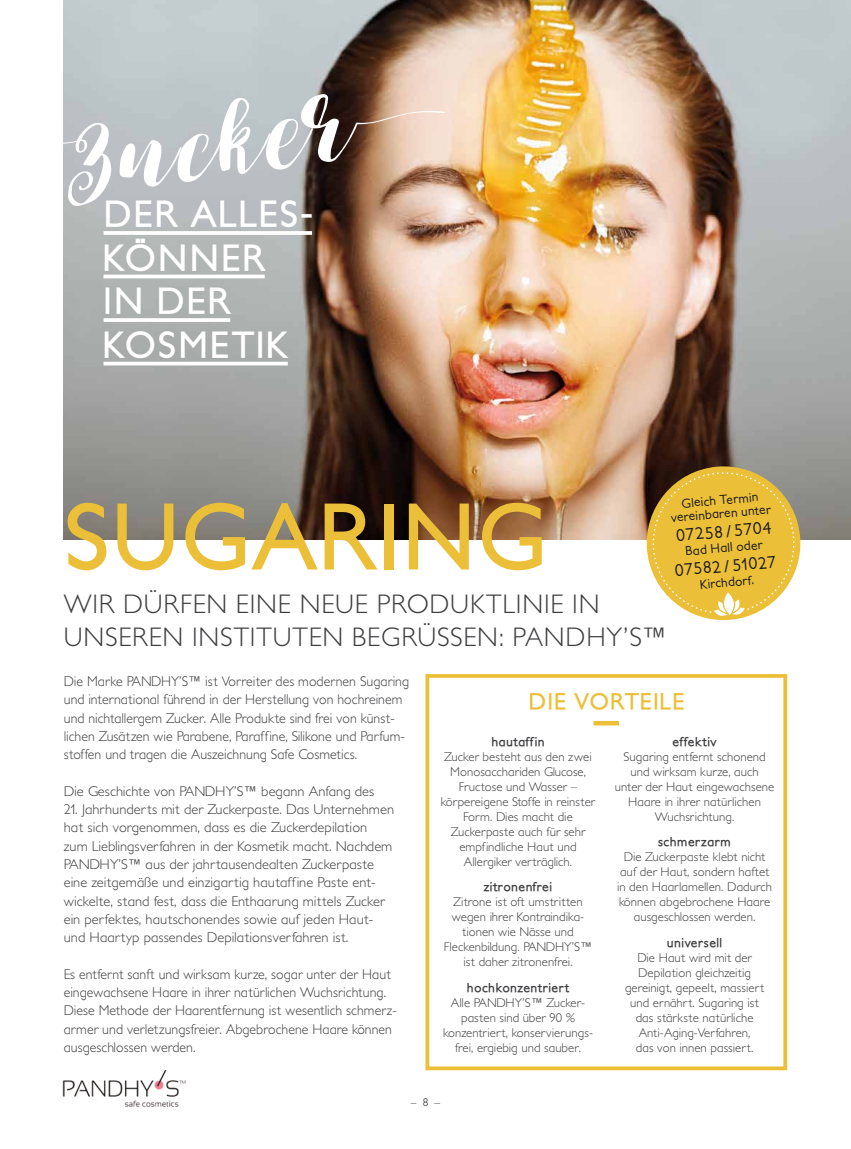
<style>
.page{position:relative;width:851px;height:1149px;background:#fff}
.page>*{position:absolute;margin:0;border:0;box-sizing:border-box;transform-origin:0 0}
.t1{font:130.35px "Lauren";color:#fff}
.t2{font:700 90px "Petita";letter-spacing:.01em;color:#ebbf37}
.t3{font:700 36px/43.5px "Petita";letter-spacing:.04em;color:#fff}
.t4{font:300 27px "Petita";letter-spacing:.03em;color:#3e3d40}
.t5{font:700 22.5px "Petita";letter-spacing:.045em;color:#ebbf37}
.t6{font:500 16.5px "Petita";color:#1a171c}
.t7{font:300 14.25px/18.3px "Petita";letter-spacing:.005em;color:#3e3d40}
.t8{font:300 12.75px/15px "Petita";letter-spacing:.005em;color:#3e3d40;text-align:center}
.t9{font:700 12.75px "Petita";letter-spacing:.035em;color:#3e3d40}
.t10{font:500 12.75px/13.5px "Petita";color:#1a171c;text-align:center}
</style>
<div class="page">
<img style="left:64px;top:0;width:786px;height:539px">
<hr style="left:103px;top:231px;width:209px;height:4px;background:#f7f8f8">
<svg style="left:103px;top:274px;width:162px;height:4px"></svg>
<hr style="left:103px;top:318px;width:127px;height:4px;background:#fff">
<svg style="left:103px;top:361px;width:185px;height:4px"></svg>
<div style="left:425px;top:674px;width:362px;height:395px;border:4px solid #ebbf37"></div>
<svg style="left:643px;top:463px;width:160px;height:157px;background:#dab856"></svg>
<img style="left:62px;top:1070px;width:124px;height:37px">
<div style="left:593px;top:720px;width:26px;height:5px;background:#ebbf37"></div>
<h1 class="t1" style="left:72px;top:88px;width:281px;rotate:-7deg">Zucker</h1>
<h3 class="t3" style="left:103px;top:193px;width:136px">DER ALLES</h3>
<h3 class="t3" style="left:300px;top:193px;width:14px">-</h3>
<h3 class="t3" style="left:104px;top:237px;width:106px">KÖNNER<br>IN DER<br>KOSME</h3>
<h3 class="t3" style="left:232px;top:324px;width:41px">TIK</h3>
<p class="t10" style="left:669px;top:497px;width:104px;rotate:-5deg">Gleich Termin<br>ve re inbare nunte r</p>
<p class="t6" style="left:675px;top:525px;width:97px;rotate:-5deg">07258 / 5704</p>
<p class="t10" style="left:684px;top:544px;width:82px;rotate:-5deg">Bad Halloder</p>
<p class="t6" style="left:674px;top:560px;width:103px;rotate:-5deg">07582 / 51027</p>
<p class="t10" style="left:699px;top:578px;width:56px;rotate:-5deg">K i rchd o rf.</p>
<h2 class="t2" style="left:64px;top:481px;width:485px">Sugaring</h2>
<h3 class="t4" style="left:64px;top:588px;width:254px">Wir dürfen eine neue</h3>
<h3 class="t4" style="left:376px;top:588px;width:92px">Produkt</h3>
<h3 class="t4" style="left:502px;top:588px;width:91px">linie in</h3>
<h3 class="t4" style="left:64px;top:621px;width:18px">unse</h3>
<h3 class="t4" style="left:132px;top:621px;width:75px">ren Inst</h3>
<h3 class="t4" style="left:250px;top:621px;width:25px">ituten</h3>
<h3 class="t4" style="left:352px;top:621px;width:16px">beg</h3>
<h3 class="t4" style="left:401px;top:621px;width:267px">rüSSen : PANDHY’S™</h3>
<p class="t7" style="left:64px;top:672px;width:347px">Die Marke PANDHY’S™ ist Vorreiter des modernen Sugaring und international führend in der Herstellung von hochreinem und nichtallergem Zucker. Alle Produkte sind frei von künst&shy;lichen Zusätzen wie Parabene, Paraffine, Silikone und Parfum&shy;stoffen und tragen die Auszeichnung Safe Cosmetics.</p>
<p class="t7" style="left:64px;top:782px;width:312px">Die Geschichte von PANDHY’S™ begann Anfang des</p>
<p class="t7" style="left:64px;top:800px;width:332px">21. Jahrhunderts mit der Zuckerpaste. Das Unternehmen hat sich vorgenommen, dass es die Zuckerdepilation zum Lieblingsverfahren in der Kosmetik macht. Nachdem PANDHY’S™ aus der jahrtausendealten Zuckerpaste eine zeitgemäße und einzigartig hautaffine Paste ent&shy;wickelte, stand fest, dass die Enthaarung mittels Zucker ein perfektes, hautschonendes sowie auf jeden Haut&shy;und Haartyp passendes Depilationsverfahren ist.</p>
<p class="t7" style="left:64px;top:964px;width:334px">Es entfernt sanft und wirksam kurze, sogar unter der Haut eingewachsene Haare in ihrer natürlichen Wuchsrichtung.<br>Diese Methode der Haarentfernung ist wesentlich schmerz&shy;armer und verletzungsfreier. Abgebrochene Haare können ausgeschlossen werden.</p>
<h3 class="t5" style="left:528px;top:687px;width:158px">Die Vorteile</h3>
<p class="t9" style="left:491px;top:733px;width:55px">hautaffin</p>
<p class="t8" style="left:441px;top:749px;width:156px">Zucker besteht aus den zwei<br>Monosacchariden Glucose,<br>Fructose und Wasser – körpereigene Stoffe in reinster<br>Form. Dies macht die<br>Zuckerpaste auch für sehr empfindliche Haut und<br>Allergiker verträglich.</p>
<p class="t9" style="left:484px;top:878px;width:70px">zitronenfrei</p>
<p class="t8" style="left:444px;top:894px;width:150px">Zitrone ist oft umstritten wegen ihrer Kontraindika&shy;tionen wie Nässe und<br>Fleckenbildung. PANDHY’S™ ist daher zitronenfrei.</p>
<p class="t9" style="left:467px;top:979px;width:104px">hochkonzentriert</p>
<p class="t8" style="left:443px;top:995px;width:151px">Alle PANDHY’S™ Zucker&shy;pasten sind über 90 % konzentriert, konservierungs&shy;frei, ergiebig und sauber.</p>
<p class="t9" style="left:672px;top:733px;width:45px">effektiv</p>
<p class="t8" style="left:614px;top:749px;width:161px">Sugaring entfernt schonend und wirksam kurze, auch<br>unter der Haut eingewachsene<br>Haare in ihrer natürlichen<br>Wuchsrichtung.</p>
<p class="t9" style="left:658px;top:833px;width:74px">schmerzarm</p>
<p class="t8" style="left:617px;top:849px;width:156px">Die Zuckerpaste klebt nicht auf der Haut, sondern haftet in den Haarlamellen. Dadurch können abgebrochene Haare ausgeschlossen werden.</p>
<p class="t9" style="left:667px;top:934px;width:57px">universell</p>
<p class="t8" style="left:625px;top:950px;width:141px">Die Haut wird mit der<br>Depilation gleichzeitig gereinigt, gepeelt, massiert und ernährt. Sugaring ist das stärkste natürliche<br>Anti-Aging-Verfahren,<br>das von innen passiert.</p>
</div>
